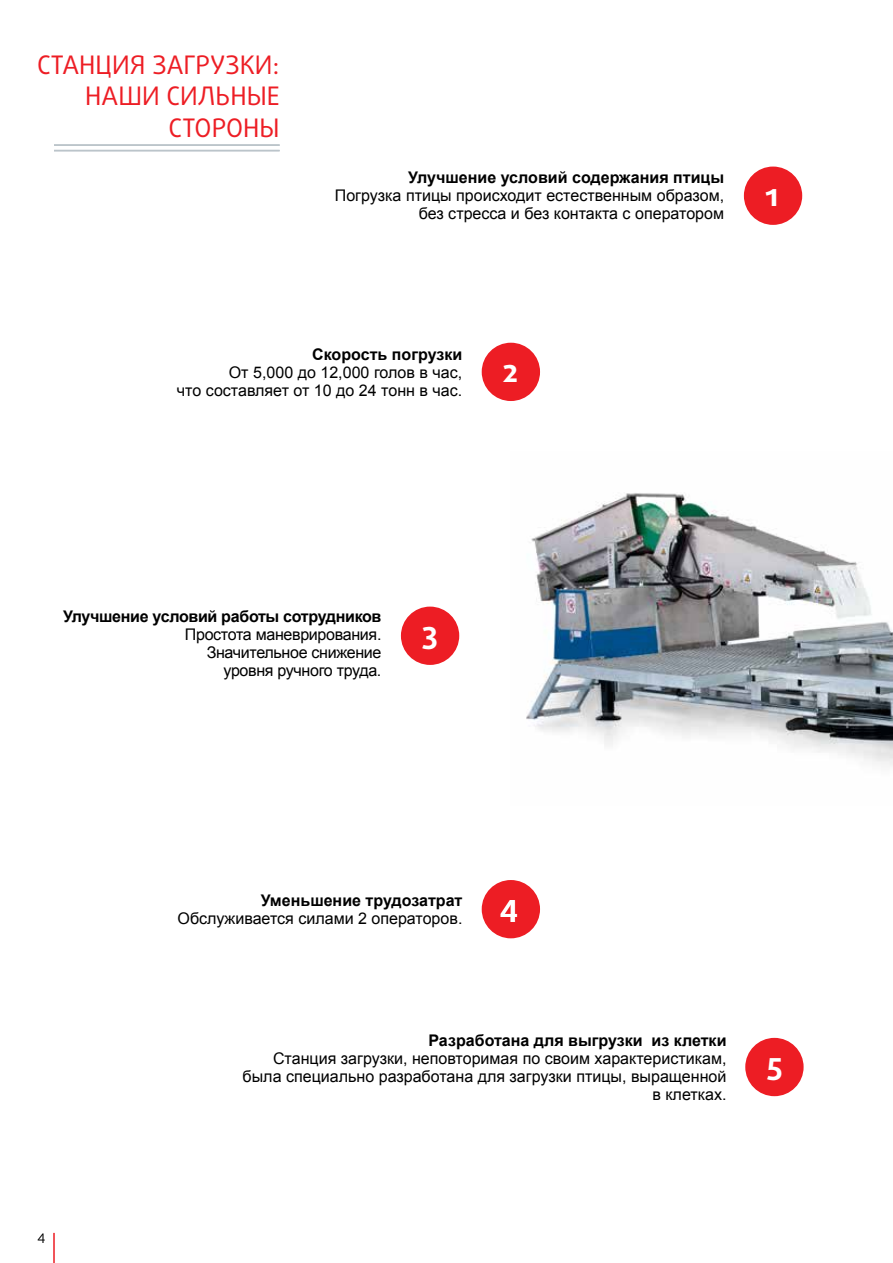
<style>
.page{position:relative;width:893px;height:1263px;background:#fff}
.page>*{position:absolute;margin:0;border:0;box-sizing:border-box;transform-origin:0 0}
.t1{font:700 31.35px "Daxline Pro";color:#fff}
.t2{font:25.5px/31.5px "Daxline Pro";color:#ed1d24;text-align:right}
.t3{font:16.05px/18px "Arial";color:#000;text-align:right}
.t4{font:700 16.05px "Arial";color:#000}
.t5{font:16.05px/18px "Arial";letter-spacing:-.02em;color:#000;text-align:right}
.t6{font:700 16.05px "Arial";letter-spacing:-.02em;color:#000}
.t7{font:13.5px "Museo Sans 100";color:#000}
</style>
<div class="page">
<div style="left:744px;top:167px;width:58px;height:58px;background:#ed1d24;border-radius:50%"></div>
<div style="left:482px;top:343px;width:58px;height:58px;background:#ed1d24;border-radius:50%"></div>
<div style="left:401px;top:607px;width:58px;height:58px;background:#ed1d24;border-radius:50%"></div>
<div style="left:482px;top:880px;width:58px;height:58px;background:#ed1d24;border-radius:50%"></div>
<div style="left:745px;top:1038px;width:59px;height:58px;background:#ed1d24;border-radius:50%"></div>
<img style="left:526px;top:493px;width:367px;height:273px">
<hr style="left:54px;top:1233px;width:1px;height:30px;background:#ed1d24">
<hr style="left:54px;top:144px;width:226px;height:2px;background:#bbc4ca">
<hr style="left:54px;top:150px;width:226px;height:1px;background:#bbc4ca">
<h2 class="t2" style="left:37px;top:49px;width:244px">СТАНЦИЯ ЗАГРУЗКИ :<br>НАШИ СИЛЬНЫЕ<br>СТОРОНЫ</h2>
<p class="t4" style="left:408px;top:167px;width:317px">Улучшение условий содержания птицы</p>
<p class="t3" style="left:335px;top:187px;width:391px">Погрузка птицы происходит естественным образом, без стресса и без контакта с оператором</p>
<h1 class="t1" style="left:765px;top:174px;width:15px">1</h1>
<p class="t4" style="left:312px;top:343px;width:152px">Скорость погрузки</p>
<p class="t3" style="left:177px;top:363px;width:287px">От 5,000 до 12,000 голов в час,<br>что составляет от 10 до 24 тонн в час.</p>
<h1 class="t1" style="left:502px;top:350px;width:17px">2</h1>
<p class="t6" style="left:63px;top:605px;width:320px">Улучшение условий работы сотрудников</p>
<p class="t5" style="left:185px;top:625px;width:198px">Простота маневрирования.<br>Значительное снижение уровня ручного труда.</p>
<h1 class="t1" style="left:422px;top:612px;width:17px">3</h1>
<p class="t7" style="left:37px;top:1231px;width:9px">4</p>
<p class="t4" style="left:261px;top:889px;width:203px">Уменьшение трудозатрат</p>
<p class="t3" style="left:178px;top:909px;width:286px">Обслуживается силами 2 операторов.</p>
<h1 class="t1" style="left:499px;top:884px;width:20px">4</h1>
<p class="t4" style="left:428px;top:1029px;width:300px">Разработана для выгрузки из клетки</p>
<p class="t3" style="left:243px;top:1049px;width:485px">Станция загрузки, неповторимая по своим характеристикам, была специально разработана для загрузки птицы, выращенной в клетках.</p>
<h1 class="t1" style="left:767px;top:1042px;width:17px">5</h1>
</div>
